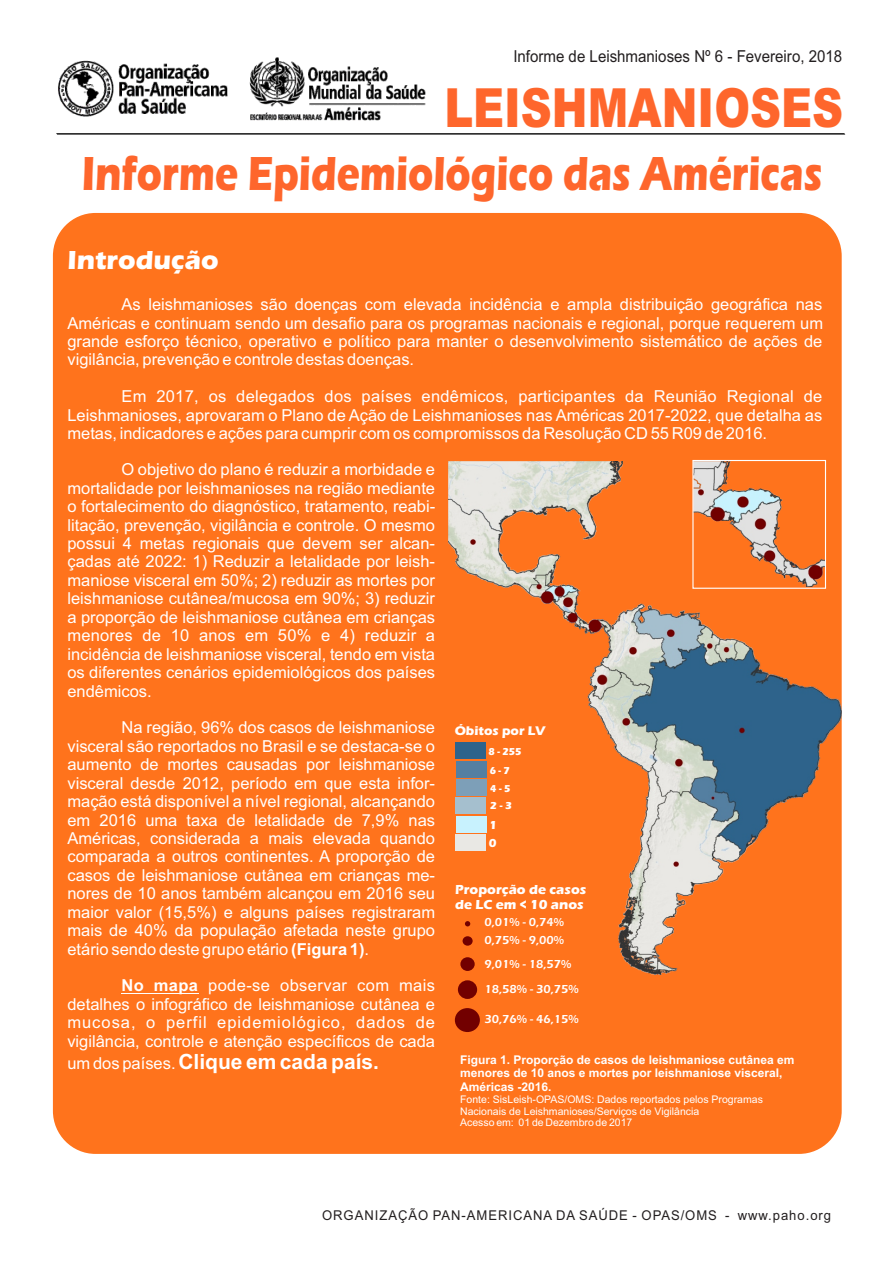
<style>
.page{position:relative;width:893px;height:1263px;background:#fff}
.page>*{position:absolute;margin:0;border:0;box-sizing:border-box;transform-origin:0 0}
.t1{font:900 54px "Arial";color:#fe662c;scale:.8 1}
.t2{font:700 49.5px "Eras ITC";color:#fe662c;scale:.79 1}
.t3{font:700 27px "Eras ITC";color:#fff}
.t4{font:700 21px "Arial";color:#fff}
.t5{font:16.5px/18.5px "Arial";color:#fff;text-align:justify}
.t6{font:16.5px "Arial";color:#231f20;scale:.91 1}
.t7{font:13.5px "Arial";letter-spacing:.075em;color:#231f20}
.t8{font:700 13.5px/15.5px "Eras ITC";color:#fff}
.t9{font:700 13.05px "Eras ITC";color:#fff}
.t10{font:700 12px/13.4px "Arial";color:#fff}
.t11{font:600 12px "Eras ITC";color:#fff}
.t12{font:700 12px/17.2px "Eras ITC";color:#fff}
.t13{font:10.5px/11.7px "Arial";color:#fff}
.t14{font:700 10.35px "Eras ITC";color:#fff;scale:.94 1}
.t15{font:700 10.35px "Eras ITC";color:#fff}
.s1{font-weight:700}
.s2{font-weight:400;font-size:16.5px}
</style>
<div class="page">
<div style="left:53px;top:213px;width:789px;height:941px;background:#ff731c;border-radius:43px"></div>
<hr style="left:121px;top:993px;width:78px;height:1px;background:#fff">
<hr style="left:57px;top:134px;width:788px;height:1px;background:#000">
<img style="left:449px;top:461px;width:393px;height:513px">
<div style="left:455px;top:1008px;width:25px;height:24px;background:#720000;border-radius:50%"></div>
<div style="left:458px;top:980px;width:19px;height:19px;background:#720000;border-radius:50%"></div>
<div style="left:460px;top:957px;width:15px;height:14px;background:#720000;border-radius:50%"></div>
<div style="left:463px;top:936px;width:10px;height:10px;background:#720000;border-radius:50%"></div>
<svg style="left:465px;top:921px;width:5px;height:5px"></svg>
<img style="left:694px;top:462px;width:130px;height:125px">
<div style="left:692px;top:460px;width:134px;height:129px;border:1px solid #fff"></div>
<img style="left:56px;top:57px;width:377px;height:78px">
<p class="t6" style="left:513px;top:50px;width:363px">Informe de Leishmanioses Nº 6 - Fevereiro, 2018</p>
<h1 class="t1" style="left:444px;top:88px;width:500px">LEISHMANIOSES</h1>
<h2 class="t2" style="left:82px;top:155px;width:939px">Informe Epidemiológico das Américas</h2>
<h3 class="t3" style="left:67px;top:250px;width:153px">Introdução</h3>
<p class="t5" style="left:67px;top:297px;width:757px;text-indent:54px">As leishmanioses são doenças com elevada incidência e ampla distribuição geográfica nas Américas e continuam sendo um desafio para os programas nacionais e regional, porque requerem um grande esforço técnico, operativo e político para manter o desenvolvimento sistemático de ações de vigilância, prevenção e controle destas doenças.</p>
<p class="t5" style="left:67px;top:389px;width:756px;text-indent:54px">Em 2017, os delegados dos países endêmicos, participantes da Reunião Regional de Leishmanioses, aprovaram o Plano de Ação de Leishmanioses nas Américas 2017-2022, que detalha as metas, indicadores e ações para cumprir com os compromissos da Resolução CD 55 R09 de 2016.</p>
<p class="t5" style="left:67px;top:462px;width:369px;text-indent:54px">O objetivo do plano é reduzir a morbidade e mortalidade por leishmanioses na região mediante o fortalecimento do diagnóstico, tratamento, reabi&shy;litação, prevenção, vigilância e controle. O mesmo possui 4 metas regionais que devem ser alcan&shy;çadas até 2022: 1) Reduzir a letalidade por leish&shy;maniose visceral em 50%; 2) reduzir as mortes por leishmaniose cutânea/mucosa em 90%; 3) reduzir a proporção de leishmaniose cutânea em crianças menores de 10 anos em 50% e 4) reduzir a incidência de leishmaniose visceral, tendo em vista os diferentes cenários epidemiológicos dos países endêmicos.</p>
<p class="t5" style="left:67px;top:720px;width:369px;text-indent:54px">Na região, 96% dos casos de leishmaniose visceral são reportados no Brasil e se destaca-se o aumento de mortes causadas por leishmaniose visceral desde 2012, período em que esta infor&shy;mação está disponível a nível regional, alcançando em 2016 uma taxa de letalidade de 7,9% nas Américas, considerada a mais elevada quando comparada a outros continentes. A proporção de casos de leishmaniose cutânea em crianças me&shy;nores de 10 anos também alcançou em 2016 seu maior valor (15,5%) e alguns países registraram mais de 40% da população afetada neste grupo etário sendo deste grupo etário <span class="s1">(Figura 1)</span>.</p>
<p class="t5" style="left:67px;top:978px;width:369px;text-indent:54px"><span class="s1">No mapa</span> pode-se observar com mais detalhes o infográfico de leishmaniose cutânea e mucosa, o perfil epidemiológico, dados de vigilância, controle e atenção específicos de cada</p>
<p class="t4" style="left:67px;top:1054px;width:313px"><span class="s2">um dos países.</span> Clique em cada país.</p>
<p class="t10" style="left:460px;top:1054px;width:336px">Figura 1. Proporção de casos de leishmaniose cutânea em menores de 10 anos e mortes por leishmaniose visceral,<br>Américas -2016.</p>
<p class="t13" style="left:460px;top:1094px;width:304px">Fonte: SisLeish-OPAS/OMS: Dados reportados pelos Programas<br>Nacionais de Leishmanioses/Serviços de Vigilância<br>Acesso em: 01 de Dezembro de 2017</p>
<p class="t9" style="left:455px;top:726px;width:92px">Óbitos por LV</p>
<p class="t14" style="left:489px;top:747px;width:37px">8 - 255</p>
<p class="t14" style="left:490px;top:767px;width:23px">6 - 7</p>
<p class="t14" style="left:490px;top:785px;width:23px">4 - 5</p>
<p class="t15" style="left:490px;top:802px;width:23px">2 - 3</p>
<p class="t12" style="left:489px;top:818px;width:10px">1<br>0</p>
<p class="t8" style="left:455px;top:883px;width:133px">Proporção de casos de LC em &lt; 10 anos</p>
<p class="t11" style="left:484px;top:918px;width:81px">0,01% - 0,74%</p>
<p class="t11" style="left:484px;top:936px;width:81px">0,75% - 9,00%</p>
<p class="t11" style="left:484px;top:959px;width:88px">9,01% - 18,57%</p>
<p class="t11" style="left:484px;top:985px;width:96px">18,58% - 30,75%</p>
<p class="t11" style="left:484px;top:1015px;width:96px">30,76% - 46,15%</p>
<p class="t7" style="left:322px;top:1210px;width:511px">ORGANIZAÇÃO PAN-AMERICANA DA SAÚDE - OPAS/OMS - www.paho.org</p>
</div>
